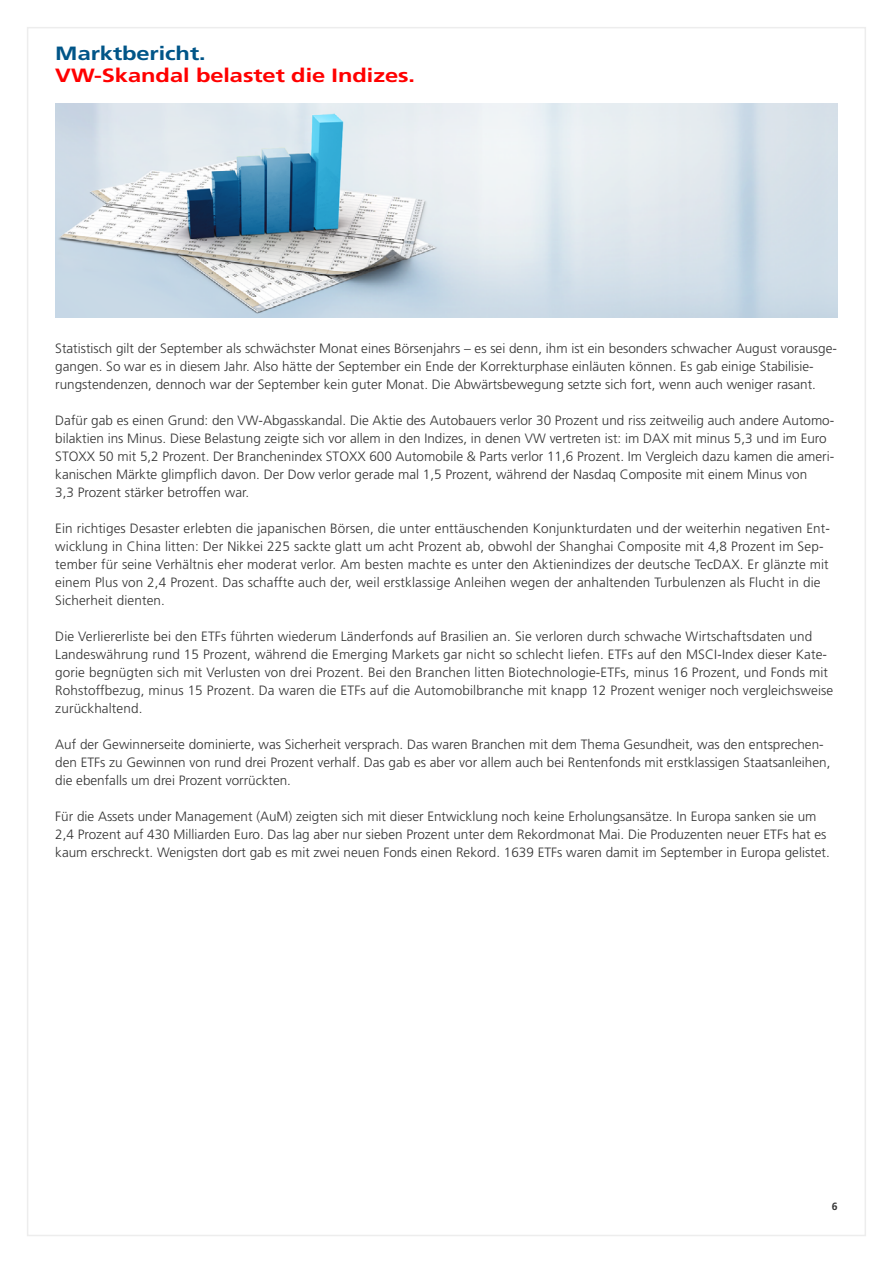
<style>
.page{position:relative;width:893px;height:1263px;background:#fff}
.page>*{position:absolute;margin:0;border:0;box-sizing:border-box;transform-origin:0 0}
.t1{font:24px "DK Frutiger OTPS Bold 80 HL";color:#f00}
.t2{font:24px "DK Frutiger OTPS Bold 80 HL";color:#058}
.t3{font:300 13.5px/18px "Deka Frutiger OTPS";color:#333}
.t4{font:700 10.5px "Deka Frutiger OTPS";color:#333}
</style>
<div class="page">
<img style="left:55px;top:103px;width:783px;height:214px">
<h1 class="t2" style="left:55px;top:37px;width:152px">Marktbericht.</h1>
<h1 class="t1" style="left:55px;top:59px;width:361px">VW-Skandal belastet die Indizes.</h1>
<p class="t3" style="left:55px;top:340px;width:783px">Statistisch gilt der September als schwächster Monat eines Börsenjahrs – es sei denn, ihm ist ein besonders schwacher August vorausge&shy;gangen. So war es in diesem Jahr. Also hätte der September ein Ende der Korrekturphase einläuten können. Es gab einige Stabilisie&shy;rungstendenzen, dennoch war der September kein guter Monat. Die Abwärtsbewegung setzte sich fort, wenn auch weniger rasant.</p>
<p class="t3" style="left:55px;top:412px;width:780px">Dafür gab es einen Grund: den VW-Abgasskandal. Die Aktie des Autobauers verlor 30 Prozent und riss zeitweilig auch andere Automo&shy;bilaktien ins Minus. Diese Belastung zeigte sich vor allem in den Indizes, in denen VW vertreten ist: im DAX mit minus 5,3 und im Euro STOXX 50 mit 5,2 Prozent. Der Branchenindex STOXX 600 Automobile &amp; Parts verlor 11,6 Prozent. Im Vergleich dazu kamen die ameri&shy;kanischen Märkte glimpflich davon. Der Dow verlor gerade mal 1,5 Prozent, während der Nasdaq Composite mit einem Minus von<br>3,3 Prozent stärker betroffen war.</p>
<p class="t3" style="left:55px;top:520px;width:776px">Ein richtiges Desaster erlebten die japanischen Börsen, die unter enttäuschenden Konjunkturdaten und der weiterhin negativen Ent&shy;wicklung in China litten: Der Nikkei 225 sackte glatt um acht Prozent ab, obwohl der Shanghai Composite mit 4,8 Prozent im Sep&shy;tember für seine Verhältnis eher moderat verlor. Am besten machte es unter den Aktienindizes der deutsche TecDAX. Er glänzte mit einem Plus von 2,4 Prozent. Das schaffte auch der, weil erstklassige Anleihen wegen der anhaltenden Turbulenzen als Flucht in die Sicherheit dienten.</p>
<p class="t3" style="left:55px;top:628px;width:779px">Die Verliererliste bei den ETFs führten wiederum Länderfonds auf Brasilien an. Sie verloren durch schwache Wirtschaftsdaten und Landeswährung rund 15 Prozent, während die Emerging Markets gar nicht so schlecht liefen. ETFs auf den MSCI-Index dieser Kate&shy;gorie begnügten sich mit Verlusten von drei Prozent. Bei den Branchen litten Biotechnologie-ETFs, minus 16 Prozent, und Fonds mit Rohstoffbezug, minus 15 Prozent. Da waren die ETFs auf die Automobilbranche mit knapp 12 Prozent weniger noch vergleichsweise zurückhaltend.</p>
<p class="t3" style="left:55px;top:736px;width:777px">Auf der Gewinnerseite dominierte, was Sicherheit versprach. Das waren Branchen mit dem Thema Gesundheit, was den entsprechen&shy;den ETFs zu Gewinnen von rund drei Prozent verhalf. Das gab es aber vor allem auch bei Rentenfonds mit erstklassigen Staatsanleihen, die ebenfalls um drei Prozent vorrückten.</p>
<p class="t3" style="left:55px;top:808px;width:776px">Für die Assets under Management (AuM) zeigten sich mit dieser Entwicklung noch keine Erholungsansätze. In Europa sanken sie um<br>2,4 Prozent auf 430 Milliarden Euro. Das lag aber nur sieben Prozent unter dem Rekordmonat Mai. Die Produzenten neuer ETFs hat es kaum erschreckt. Wenigsten dort gab es mit zwei neuen Fonds einen Rekord. 1639 ETFs waren damit im September in Europa gelistet.</p>
<p class="t4" style="left:832px;top:1200px;width:7px">6</p>
</div>
